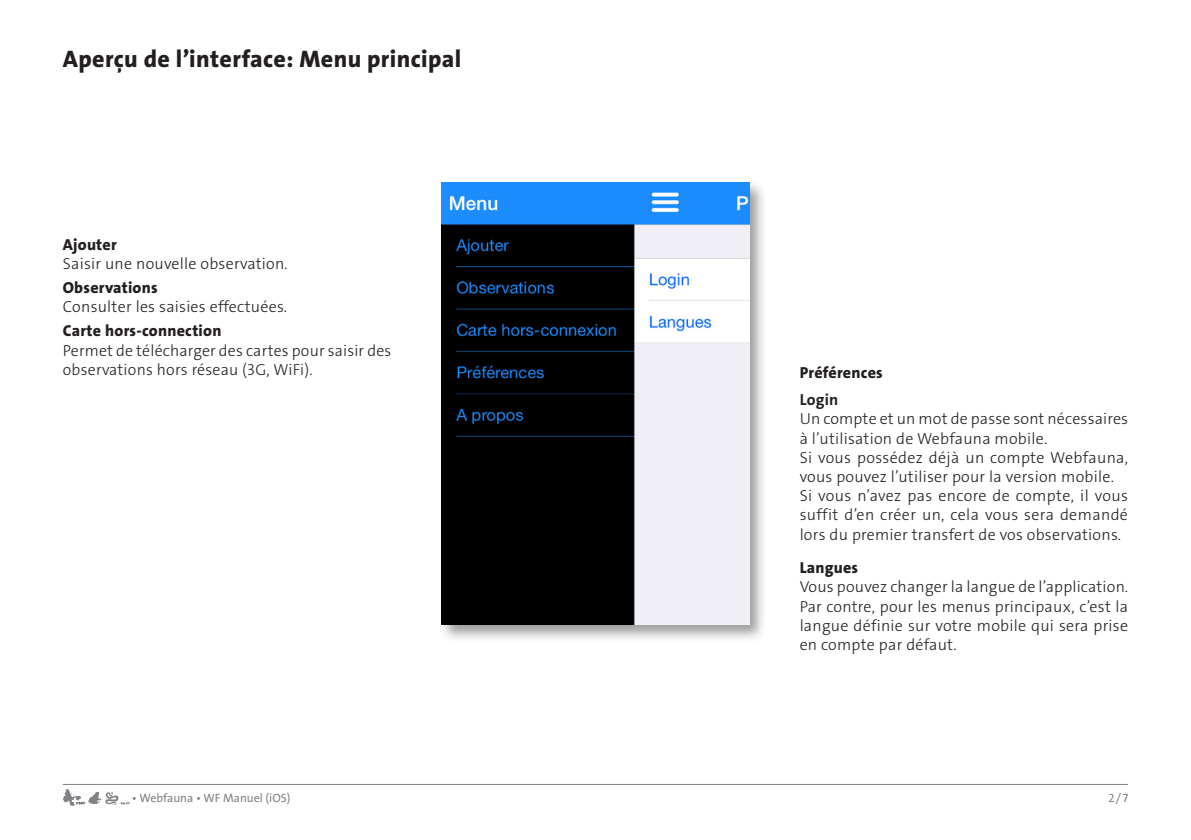
<style>
.page{position:relative;width:1191px;height:840px;background:#fff}
.page>*{position:absolute;margin:0;border:0;box-sizing:border-box;transform-origin:0 0}
.t1{font:800 24px "The Sans Os F";letter-spacing:.015em;color:#231f20}
.t2{font:300 16px/19.2px "The Sans Os F";letter-spacing:.015em;color:#231f20}
.t3{font:800 16px "The Sans Os F";letter-spacing:.015em;color:#231f20}
.t4{font:700 16px "The Sans Os F";letter-spacing:.015em;color:#231f20}
.t5{font:12px "The Sans Os F";color:#808285}
</style>
<div class="page">
<svg style="left:63px;top:789px;width:66px;height:16px"></svg>
<hr style="left:63px;top:783px;width:1065px;height:1px;background:#808285">
<div style="left:438px;top:179px;width:329px;height:463px;background:#231f20;opacity:.45"></div>
<img style="left:442px;top:182px;width:307px;height:442px">
<h1 class="t1" style="left:63px;top:44px;width:400px">Aperçu de l’interface: Menu principal</h1>
<p class="t3" style="left:63px;top:234px;width:55px">Ajouter</p>
<p class="t2" style="left:63px;top:254px;width:226px">Saisir une nouvelle observation.</p>
<p class="t3" style="left:63px;top:277px;width:96px">Observations</p>
<p class="t2" style="left:63px;top:297px;width:226px">Consulter les saisies effectuées.</p>
<p class="t3" style="left:63px;top:320px;width:160px">Carte hors-connection</p>
<p class="t2" style="left:63px;top:340px;width:330px">Permet de télécharger des cartes pour saisir des observations hors réseau (3G, WiFi).</p>
<p class="t3" style="left:799px;top:362px;width:85px">Préférences</p>
<p class="t4" style="left:799px;top:389px;width:40px">Login</p>
<p class="t2" style="left:799px;top:409px;width:330px">Un compte et un mot de passe sont nécessaires à l’utilisation de Webfauna mobile.<br>Si vous possédez déjà un compte Webfauna, vous pouvez l’utiliser pour la version mobile.<br>Si vous n’avez pas encore de compte, il vous suffit d’en créer un, cela vous sera demandé lors du premier transfert de vos observations.</p>
<p class="t3" style="left:799px;top:557px;width:60px">Langues</p>
<p class="t2" style="left:799px;top:577px;width:330px;text-align:justify">Vous pouvez changer la langue de l’application.<br>Par contre, pour les menus principaux, c’est la langue définie sur votre mobile qui sera prise en compte par défaut.</p>
<p class="t5" style="left:132px;top:789px;width:160px">• Webfauna • WF Manuel (iOS)</p>
<p class="t5" style="left:1108px;top:789px;width:21px">2/7</p>
</div>
